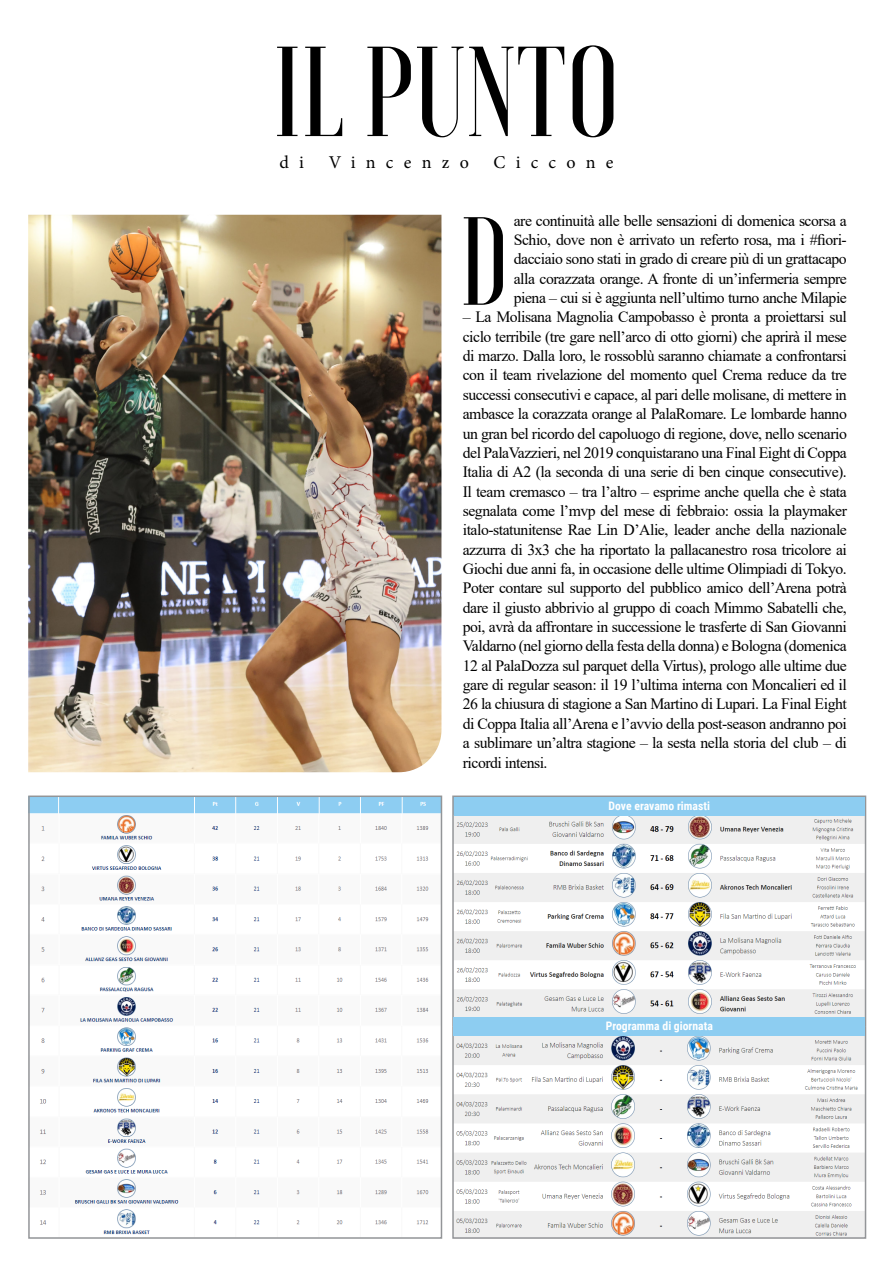
<style>
.page{position:relative;width:893px;height:1263px;background:#fff}
.page>*{position:absolute;margin:0;border:0;box-sizing:border-box;transform-origin:0 0}
.t1{font:500 127.8px "Voga";color:#000}
.t2{font:500 125.1px "Voga";color:#000;scale:.92 1}
.t3{font:18px "Minion Pro";letter-spacing:.57em;color:#000}
.t4{font:15.75px/19.4px "Times New Roman";letter-spacing:-.03em;color:#000;text-align:justify}
.t5{font:700 11.7px "Roboto Condensed";color:#fff}
</style>
<div class="page">
<img style="left:28px;top:215px;width:413px;height:557px">
<img style="left:31px;top:798px;width:408px;height:437px">
<div style="left:28px;top:795px;width:414px;height:444px;border:2px solid #939598"></div>
<img style="left:455px;top:815px;width:408px;height:202px">
<div style="left:452px;top:795px;width:414px;height:231px;border:2px solid #939598"></div>
<img style="left:455px;top:1035px;width:408px;height:201px">
<div style="left:452px;top:1026px;width:414px;height:213px;border:2px solid #939598"></div>
<div style="left:454px;top:1017px;width:411px;height:18px;background:#8dcdf1"></div>
<div style="left:454px;top:797px;width:410px;height:18px;background:#8dcdf1"></div>
<p class="t1" style="left:273px;top:20px;width:348px">IL PUNTO</p>
<p class="t3" style="left:280px;top:150px;width:26px">d i</p>
<p class="t3" style="left:329px;top:150px;width:142px">Vincenzo</p>
<p class="t3" style="left:493px;top:150px;width:121px">Ciccone</p>
<p class="t4" style="left:514px;top:210px;width:335px">are continuità alle belle sensazioni di domenica scorsa a Schio, dove non è arrivato un referto rosa, ma i #fiori&shy;dacciaio sono stati in grado di creare più di un grattacapo alla corazzata orange. A fronte di un’infermeria sempre piena – cui si è aggiunta nell’ultimo turno anche Milapie</p>
<p class="t4" style="left:463px;top:307px;width:386px">– La Molisana Magnolia Campobasso è pronta a proiettarsi sul ciclo terribile (tre gare nell’arco di otto giorni) che aprirà il mese di marzo. Dalla loro, le rossoblù saranno chiamate a confrontarsi con il team rivelazione del momento quel Crema reduce da tre successi consecutivi e capace, al pari delle molisane, di mettere in ambasce la corazzata orange al PalaRomare. Le lombarde hanno un gran bel ricordo del capoluogo di regione, dove, nello scenario del PalaVazzieri, nel 2019 conquistarano una Final Eight di Coppa Italia di A2 (la seconda di una serie di ben cinque consecutive).<br>Il team cremasco – tra l’altro – esprime anche quella che è stata segnalata come l’mvp del mese di febbraio: ossia la playmaker italo-statunitense Rae Lin D’Alie, leader anche della nazionale azzurra di 3x3 che ha riportato la pallacanestro rosa tricolore ai Giochi due anni fa, in occasione delle ultime Olimpiadi di Tokyo.<br>Poter contare sul supporto del pubblico amico dell’Arena potrà dare il giusto abbrivio al gruppo di coach Mimmo Sabatelli che, poi, avrà da affrontare in successione le trasferte di San Giovanni Valdarno (nel giorno della festa della donna) e Bologna (domenica 12 al PalaDozza sul parquet della Virtus), prologo alle ultime due gare di regular season: il 19 l’ultima interna con Moncalieri ed il 26 la chiusura di stagione a San Martino di Lupari. La Final Eight di Coppa Italia all’Arena e l’avvio della post-season andranno poi a sublimare un’altra stagione – la sesta nella storia del club – di ricordi intensi.</p>
<p class="t2" style="left:460px;top:191px;width:54px">D</p>
<p class="t5" style="left:609px;top:797px;width:103px">Dove eravamo rimasti</p>
<p class="t5" style="left:606px;top:1018px;width:109px">Programma di giornata</p>
</div>
